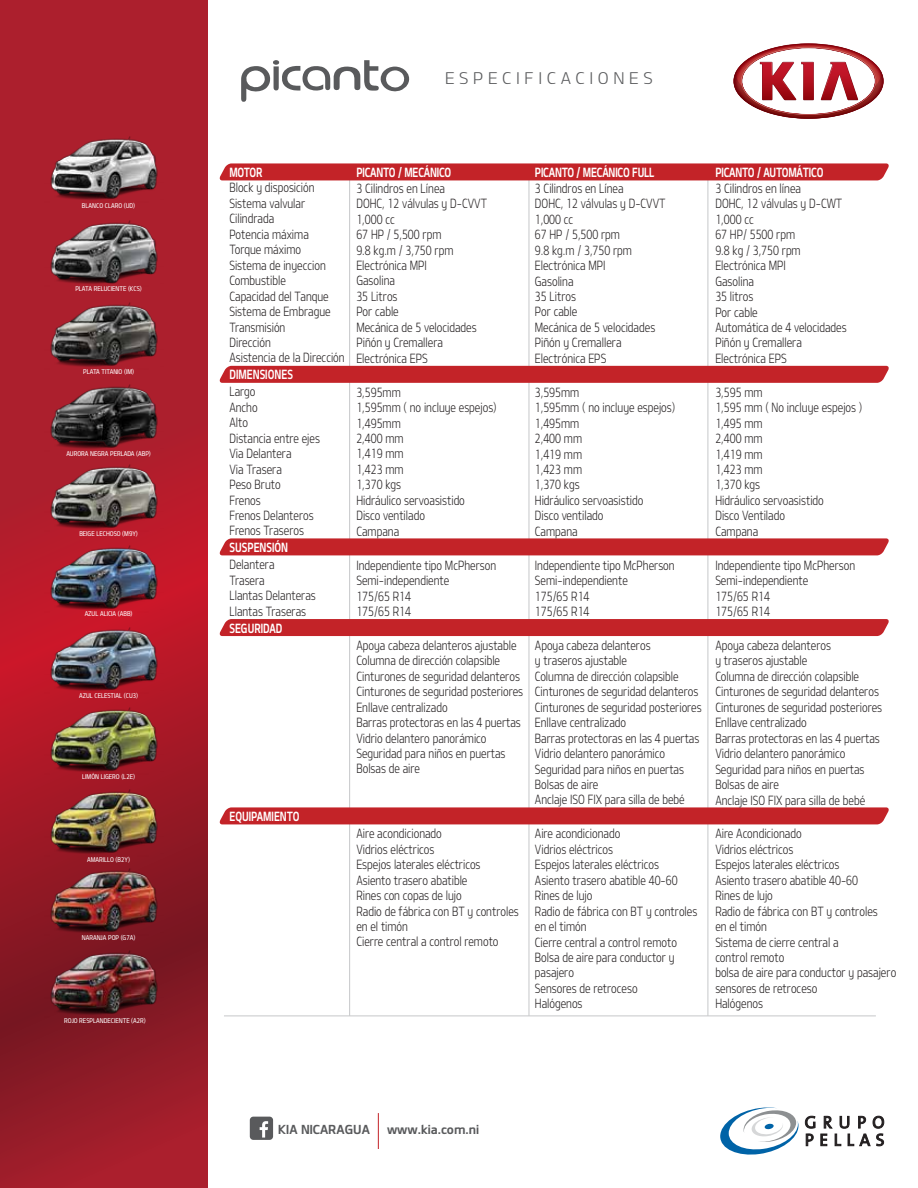
<style>
.page{position:relative;width:918px;height:1188px;background:#fff}
.page>*{position:absolute;margin:0;border:0;box-sizing:border-box;transform-origin:0 0}
.t1{font:16.2px "KIAOTFL";letter-spacing:.29em;color:#595a5c}
.t2{font:12.75px/15.5px "Design KOTFL";color:#231f20;scale:.77 1}
.t3{font:12.75px "Design KOTFB";letter-spacing:-.02em;color:#fff;scale:.77 1}
.t4{font:12.75px "Design KOTFB";color:#fff;scale:.77 1}
.t5{font:12.6px "Design KOTFB";color:#595a5c}
.t6{font:6.6px "Design KOTFM";color:#fff;scale:.85 1}
</style>
<div class="page">
<svg style="left:0;top:0;width:208px;height:1188px;background:#a41b29"></svg>
<svg style="left:733px;top:43px;width:151px;height:76px"></svg>
<svg style="left:760px;top:62px;width:36px;height:38px"></svg>
<svg style="left:250px;top:1117px;width:23px;height:23px"></svg>
<hr style="left:378px;top:1113px;width:1px;height:36px;background:#c42127">
<svg style="left:805px;top:1116px;width:10px;height:12px"></svg>
<svg style="left:824px;top:1116px;width:8px;height:12px"></svg>
<svg style="left:840px;top:1116px;width:9px;height:12px"></svg>
<svg style="left:858px;top:1116px;width:8px;height:12px"></svg>
<svg style="left:873px;top:1116px;width:11px;height:12px"></svg>
<svg style="left:806px;top:1134px;width:7px;height:12px"></svg>
<svg style="left:821px;top:1134px;width:6px;height:12px"></svg>
<svg style="left:835px;top:1134px;width:6px;height:12px"></svg>
<svg style="left:848px;top:1134px;width:6px;height:12px"></svg>
<svg style="left:860px;top:1134px;width:10px;height:12px"></svg>
<svg style="left:876px;top:1134px;width:8px;height:12px"></svg>
<svg style="left:720px;top:1107px;width:79px;height:48px"></svg>
<svg style="left:241px;top:60px;width:169px;height:42px"></svg>
<hr style="left:224px;top:1015px;width:652px;height:1px;background:#c9cacc">
<hr style="left:349px;top:164px;width:1px;height:852px;background:#c9cacc">
<hr style="left:528px;top:164px;width:1px;height:852px;background:#c9cacc">
<img style="left:45px;top:864px;width:119px;height:72px">
<img style="left:45px;top:784px;width:119px;height:72px">
<img style="left:45px;top:703px;width:119px;height:72px">
<img style="left:45px;top:622px;width:119px;height:72px">
<img style="left:45px;top:541px;width:119px;height:71px">
<img style="left:45px;top:460px;width:119px;height:72px">
<img style="left:45px;top:380px;width:119px;height:71px">
<img style="left:45px;top:298px;width:119px;height:72px">
<img style="left:45px;top:215px;width:119px;height:72px">
<img style="left:45px;top:131px;width:119px;height:72px">
<img style="left:45px;top:945px;width:119px;height:72px">
<hr style="left:707px;top:164px;width:1px;height:852px;background:#c9cacc">
<svg style="left:219px;top:807px;width:670px;height:17px;background:#c52a2f"></svg>
<svg style="left:219px;top:163px;width:670px;height:17px;background:#c52b30"></svg>
<svg style="left:219px;top:366px;width:670px;height:17px;background:#c4272c"></svg>
<svg style="left:219px;top:538px;width:670px;height:17px;background:#c52a2f"></svg>
<svg style="left:219px;top:619px;width:670px;height:17px;background:#c3262a"></svg>
<p class="t6" style="left:82px;top:201px;width:64px">BLANCO CLARO (UD)</p>
<p class="t6" style="left:75px;top:285px;width:80px">PLATA RELUCIENTE (KCS)</p>
<p class="t6" style="left:83px;top:367px;width:61px">PLATA TITANIO (IM)</p>
<p class="t6" style="left:66px;top:449px;width:101px">AURORA NEGRA PERLADA (ABP)</p>
<p class="t6" style="left:79px;top:529px;width:70px">BEIGE LECHOSO (M9Y)</p>
<p class="t6" style="left:85px;top:610px;width:58px">AZUL ALICIA (ABB)</p>
<p class="t6" style="left:79px;top:692px;width:71px">AZUL CELESTIAL (CU3)</p>
<p class="t6" style="left:82px;top:773px;width:64px">LIMÓN LIGERO (L2E)</p>
<p class="t6" style="left:87px;top:855px;width:52px">AMARILLO (B2Y)</p>
<p class="t6" style="left:82px;top:934px;width:64px">NARANJA POP (G7A)</p>
<p class="t6" style="left:64px;top:1016px;width:98px">ROJO RESPLANDECIENTE (A2R)</p>
<p class="t1" style="left:445px;top:68px;width:209px">ESPECIFICACIONES</p>
<p class="t3" style="left:229px;top:164px;width:45px">MOTOR</p>
<p class="t2" style="left:229px;top:180px;width:151px">Block y disposición<br>Sistema valvular<br>Cilindrada<br>Potencia máxima<br>Torque máximo<br>Sistema de inyeccion<br>Combustible<br>Capacidad del Tanque<br>Sistema de Embrague<br>Transmisión<br>Dirección<br>Asistencia de la Dirección</p>
<p class="t4" style="left:229px;top:367px;width:84px">DIMENSIONES</p>
<p class="t2" style="left:229px;top:384px;width:119px">Largo<br>Ancho<br>Alto<br>Distancia entre ejes<br>Via Delantera<br>Via Trasera<br>Peso Bruto<br>Frenos<br>Frenos Delanteros<br>Frenos Traseros</p>
<p class="t4" style="left:229px;top:540px;width:78px">SUSPENSIÓN</p>
<p class="t2" style="left:229px;top:556px;width:114px">Delantera<br>Trasera<br>Llantas Delanteras<br>Llantas Traseras</p>
<p class="t4" style="left:229px;top:620px;width:71px">SEGURIDAD</p>
<p class="t4" style="left:229px;top:808px;width:93px">EQUIPAMIENTO</p>
<p class="t3" style="left:356px;top:165px;width:125px">PICANTO / MECÁNICO</p>
<p class="t2" style="left:356px;top:180px;width:171px">3 Cilindros en Línea<br>DOHC, 12 válvulas y D-CVVT<br>1,000 cc<br>67 HP / 5,500 rpm<br>9.8 kg.m / 3,750 rpm<br>Electrónica MPI<br>Gasolina<br>35 Litros<br>Por cable<br>Mecánica de 5 velocidades<br>Piñón y Cremallera<br>Electrónica EPS</p>
<p class="t2" style="left:356px;top:384px;width:184px">3,595mm<br>1,595mm ( no incluye espejos)<br>1,495mm<br>2,400 mm<br>1,419 mm<br>1,423 mm<br>1,370 kgs<br>Hidráulico servoasistido<br>Disco ventilado<br>Campana</p>
<p class="t2" style="left:356px;top:557px;width:183px">Independiente tipo McPherson<br>Semi-independiente<br>175/65 R14<br>175/65 R14</p>
<p class="t2" style="left:356px;top:637px;width:218px">Apoya cabeza delanteros ajustable<br>Columna de dirección colapsible<br>Cinturones de seguridad delanteros<br>Cinturones de seguridad posteriores<br>Enllave centralizado<br>Barras protectoras en las 4 puertas<br>Vidrio delantero panorámico<br>Seguridad para niños en puertas<br>Bolsas de aire</p>
<p class="t2" style="left:356px;top:825px;width:212px">Aire acondicionado<br>Vidrios eléctricos<br>Espejos laterales eléctricos<br>Asiento trasero abatible<br>Rines con copas de lujo<br>Radio de fábrica con BT y controles en el timón<br>Cierre central a control remoto</p>
<p class="t3" style="left:535px;top:165px;width:157px">PICANTO / MECÁNICO FULL</p>
<p class="t2" style="left:535px;top:180px;width:171px">3 Cilindros en Línea<br>DOHC, 12 válvulas y D-CVVT<br>1,000 cc<br>67 HP / 5,500 rpm<br>9.8 kg.m / 3,750 rpm<br>Electrónica MPI<br>Gasolina<br>35 Litros<br>Por cable<br>Mecánica de 5 velocidades<br>Piñón y Cremallera<br>Electrónica EPS</p>
<p class="t2" style="left:535px;top:384px;width:184px">3,595mm<br>1,595mm ( no incluye espejos)<br>1,495mm<br>2,400 mm<br>1,419 mm<br>1,423 mm<br>1,370 kgs<br>Hidráulico servoasistido<br>Disco ventilado<br>Campana</p>
<p class="t2" style="left:535px;top:557px;width:183px">Independiente tipo McPherson<br>Semi-independiente<br>175/65 R14<br>175/65 R14</p>
<p class="t2" style="left:535px;top:637px;width:218px">Apoya cabeza delanteros<br>y traseros ajustable<br>Columna de dirección colapsible<br>Cinturones de seguridad delanteros<br>Cinturones de seguridad posteriores<br>Enllave centralizado<br>Barras protectoras en las 4 puertas<br>Vidrio delantero panorámico<br>Seguridad para niños en puertas<br>Bolsas de aire<br>Anclaje ISO FIX para silla de bebé</p>
<p class="t2" style="left:535px;top:826px;width:212px">Aire acondicionado<br>Vidrios eléctricos<br>Espejos laterales eléctricos<br>Asiento trasero abatible 40-60<br>Rines de lujo<br>Radio de fábrica con BT y controles en el timón<br>Cierre central a control remoto<br>Bolsa de aire para conductor y pasajero<br>Sensores de retroceso<br>Halógenos</p>
<p class="t3" style="left:715px;top:165px;width:142px">PICANTO / AUTOMÁTICO</p>
<p class="t2" style="left:715px;top:180px;width:172px">3 Cilindros en línea<br>DOHC, 12 válvulas y D-CWT<br>1,000 cc<br>67 HP/ 5500 rpm<br>9.8 kg / 3,750 rpm<br>Electrónica MPI<br>Gasolina<br>35 litros<br>Por cable<br>Automática de 4 velocidades<br>Piñón y Cremallera<br>Electrónica EPS</p>
<p class="t2" style="left:715px;top:384px;width:192px">3,595 mm<br>1,595 mm ( No incluye espejos )<br>1,495 mm<br>2,400 mm<br>1,419 mm<br>1,423 mm<br>1,370 kgs<br>Hidráulico servoasistido<br>Disco Ventilado<br>Campana</p>
<p class="t2" style="left:715px;top:557px;width:183px">Independiente tipo McPherson<br>Semi-independiente<br>175/65 R14<br>175/65 R14</p>
<p class="t2" style="left:715px;top:637px;width:218px">Apoya cabeza delanteros<br>y traseros ajustable<br>Columna de dirección colapsible<br>Cinturones de seguridad delanteros<br>Cinturones de seguridad posteriores<br>Enllave centralizado<br>Barras protectoras en las 4 puertas<br>Vidrio delantero panorámico<br>Seguridad para niños en puertas<br>Bolsas de aire<br>Anclaje ISO FIX para silla de bebé</p>
<p class="t2" style="left:715px;top:826px;width:236px">Aire Acondicionado<br>Vidrios eléctricos<br>Espejos laterales eléctricos<br>Asiento trasero abatible 40-60<br>Rines de lujo<br>Radio de fábrica con BT y controles<br>en el timón<br>Sistema de cierre central a<br>control remoto<br>bolsa de aire para conductor y pasajero sensores de retroceso<br>Halógenos</p>
<p class="t5" style="left:278px;top:1121px;width:93px">KIA NICARAGUA</p>
<p class="t5" style="left:387px;top:1121px;width:94px">www.kia.com.ni</p>
</div>
